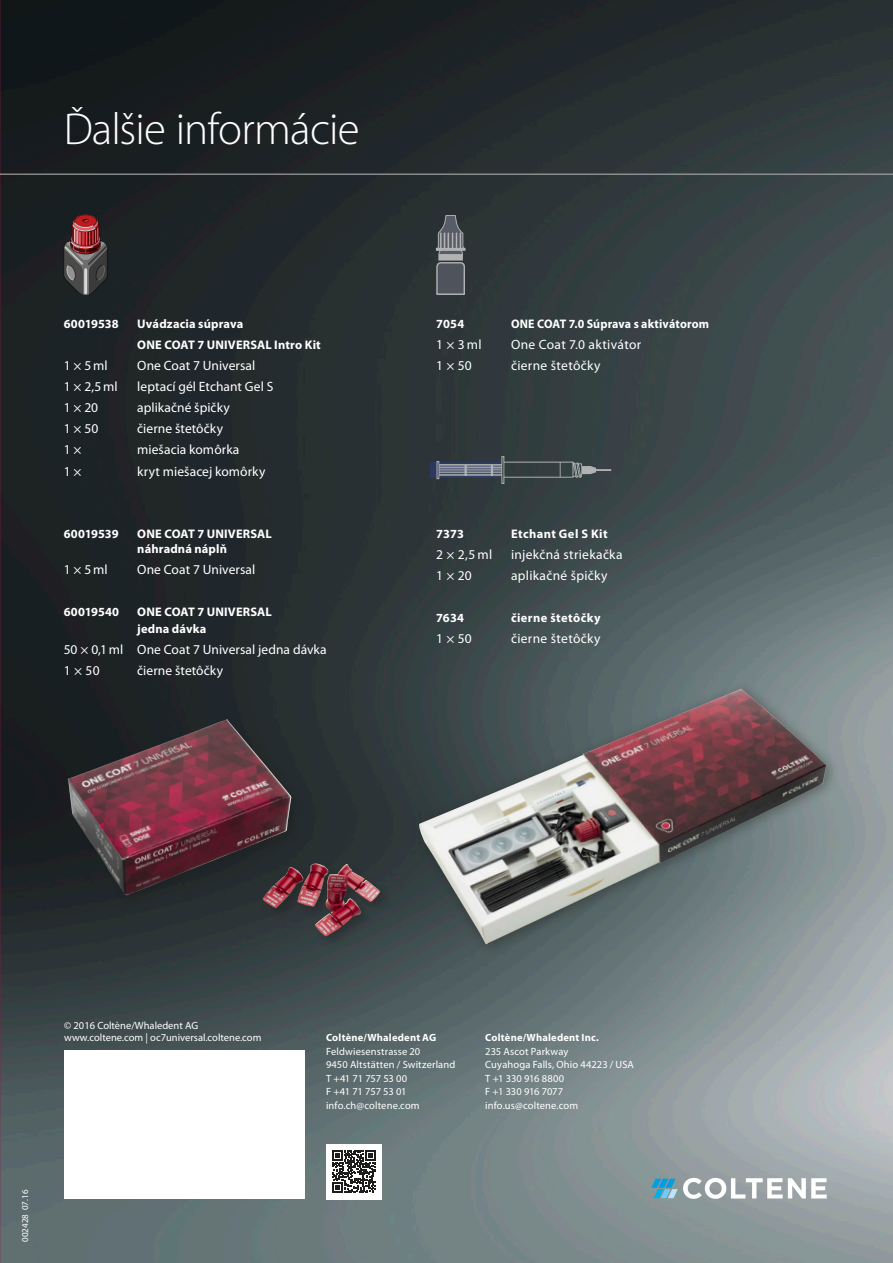
<style>
.page{position:relative;width:893px;height:1263px;background:#fff}
.page>*{position:absolute;margin:0;border:0;box-sizing:border-box;transform-origin:0 0}
.t1{font:300 45px "Myriad Pro";letter-spacing:-.02em;color:#fff}
.t2{font:13.5px/21px "Myriad Pro";letter-spacing:.01em;color:#fff}
.t3{font:700 12.45px/21px "Myriad Pro";letter-spacing:.015em;color:#fff}
.t4{font:700 12.45px "Myriad Pro";letter-spacing:.015em;color:#fff;scale:.96 1}
.t5{font:700 12.45px "Myriad Pro";letter-spacing:.035em;color:#fff}
.t6{font:700 12.45px "Myriad Pro";letter-spacing:-.005em;color:#fff}
.t7{font:10.5px/13.5px "Myriad Pro";letter-spacing:.005em;color:#fff}
.t8{font:700 10.5px "Myriad Pro";letter-spacing:.02em;color:#fff}
.t9{font:9px "Myriad Pro";color:#fff}
</style>
<div class="page">
<img style="left:0;top:0;width:893px;height:1263px">
<hr style="left:0;top:174px;width:893px;height:1px;background:#b0b2b3">
<div style="left:430px;top:462px;width:69px;height:15px;background:#2c385f"></div>
<svg style="left:436px;top:456px;width:175px;height:28px;background:#495258"></svg>
<svg style="left:651px;top:1178px;width:176px;height:21px"></svg>
<div style="left:74px;top:214px;width:23px;height:14px;border:1px solid #1d1d1b;border-radius:50%"></div>
<svg style="left:63px;top:215px;width:45px;height:81px;background:#5d4243"></svg>
<svg style="left:436px;top:215px;width:30px;height:80px;background:#63676d"></svg>
<div style="left:326px;top:1144px;width:55px;height:55px;background:#fff"></div>
<svg style="left:332px;top:1150px;width:43px;height:43px"></svg>
<div style="left:410px;top:680px;width:430px;height:278px;background:#1d1d1b;opacity:.4"></div>
<img style="left:419px;top:689px;width:407px;height:256px">
<div style="left:260px;top:861px;width:133px;height:89px;background:#354142"></div>
<img style="left:262px;top:863px;width:119px;height:74px">
<div style="left:65px;top:717px;width:239px;height:191px;background:#1d1d1b;opacity:.4"></div>
<img style="left:68px;top:719px;width:223px;height:177px">
<svg style="left:64px;top:1050px;width:241px;height:149px"></svg>
<h1 class="t1" style="left:64px;top:104px;width:297px">Ďalšie informácie</h1>
<p class="t3" style="left:64px;top:314px;width:56px">60019538</p>
<p class="t3" style="left:137px;top:314px;width:185px">Uvádzacia súprava<br>ONE COAT 7 UNIVERSAL Intro Kit</p>
<p class="t2" style="left:64px;top:356px;width:45px">1× 5ml</p>
<p class="t2" style="left:137px;top:356px;width:120px">One Coat 7 Universal</p>
<p class="t2" style="left:64px;top:377px;width:55px">1 × 2,5ml</p>
<p class="t2" style="left:137px;top:377px;width:138px">leptací gél Etchant Gel S</p>
<p class="t2" style="left:64px;top:398px;width:36px">1× 20</p>
<p class="t2" style="left:137px;top:398px;width:94px">aplikačné špičky</p>
<p class="t2" style="left:64px;top:419px;width:36px">1× 50</p>
<p class="t2" style="left:137px;top:419px;width:87px">čierne štetôčky</p>
<p class="t2" style="left:64px;top:440px;width:19px">1×</p>
<p class="t2" style="left:137px;top:440px;width:104px">miešacia komôrka</p>
<p class="t2" style="left:64px;top:461px;width:19px">1×</p>
<p class="t2" style="left:137px;top:461px;width:130px">kryt miešacej komôrky</p>
<p class="t6" style="left:64px;top:527px;width:56px">60019539</p>
<p class="t3" style="left:137px;top:527px;width:136px;line-height:15px">ONE COAT 7 UNIVERSAL náhradná náplň</p>
<p class="t2" style="left:64px;top:560px;width:45px">1× 5ml</p>
<p class="t2" style="left:137px;top:560px;width:120px">One Coat 7 Universal</p>
<p class="t3" style="left:64px;top:602px;width:57px">60019540</p>
<p class="t3" style="left:137px;top:604px;width:136px;line-height:16.2px">ONE COAT 7 UNIVERSAL jedna dávka</p>
<p class="t2" style="left:64px;top:639px;width:264px">50 × 0,1ml One Coat 7 Universal jedna dávka<br>1 × 50</p>
<p class="t2" style="left:137px;top:660px;width:87px">čierne štetôčky</p>
<p class="t3" style="left:436px;top:314px;width:30px">7054</p>
<p class="t4" style="left:511px;top:317px;width:208px">ONE COAT 7.0 Súprava s aktivátorom</p>
<p class="t2" style="left:436px;top:335px;width:47px">1× 3ml</p>
<p class="t2" style="left:511px;top:335px;width:132px">One Coat 7.0 aktivátor</p>
<p class="t2" style="left:436px;top:356px;width:37px">1 × 50</p>
<p class="t2" style="left:511px;top:356px;width:91px">čierne štetôčky</p>
<p class="t3" style="left:436px;top:524px;width:30px">7373</p>
<p class="t3" style="left:511px;top:524px;width:98px">Etchant Gel S Kit</p>
<p class="t2" style="left:436px;top:545px;width:58px">2 × 2,5 ml</p>
<p class="t2" style="left:511px;top:545px;width:113px">injekčná striekačka</p>
<p class="t2" style="left:436px;top:566px;width:37px">1 × 20</p>
<p class="t2" style="left:511px;top:566px;width:98px">aplikačné špičky</p>
<p class="t3" style="left:436px;top:608px;width:30px">7634</p>
<p class="t5" style="left:511px;top:611px;width:91px">čierne štetôčky</p>
<p class="t2" style="left:436px;top:629px;width:37px">1 × 50</p>
<p class="t2" style="left:511px;top:629px;width:91px">čierne štetôčky</p>
<p class="t7" style="left:64px;top:1019px;width:199px;line-height:12.6px">© 2016 Coltène/Whaledent AG www.coltene.com | oc7universal.coltene.com</p>
<p class="t9" style="left:20px;top:1242px;width:53px;rotate:-90deg">002428 07.16</p>
<p class="t8" style="left:326px;top:1032px;width:112px">Coltène/Whaledent AG</p>
<p class="t7" style="left:326px;top:1045px;width:131px">Feldwiesenstrasse 20<br>9450 Altstätten / Switzerland<br>T +41 71 757 53 00<br>F +41 71 757 53 01 info.ch@coltene.com</p>
<p class="t8" style="left:485px;top:1032px;width:115px">Coltène/Whaledent Inc.</p>
<p class="t7" style="left:485px;top:1045px;width:150px">235 Ascot Parkway<br>Cuyahoga Falls, Ohio 44223 / USA<br>T +1 330 916 8800<br>F +1 330 916 7077 info.us@coltene.com</p>
</div>
